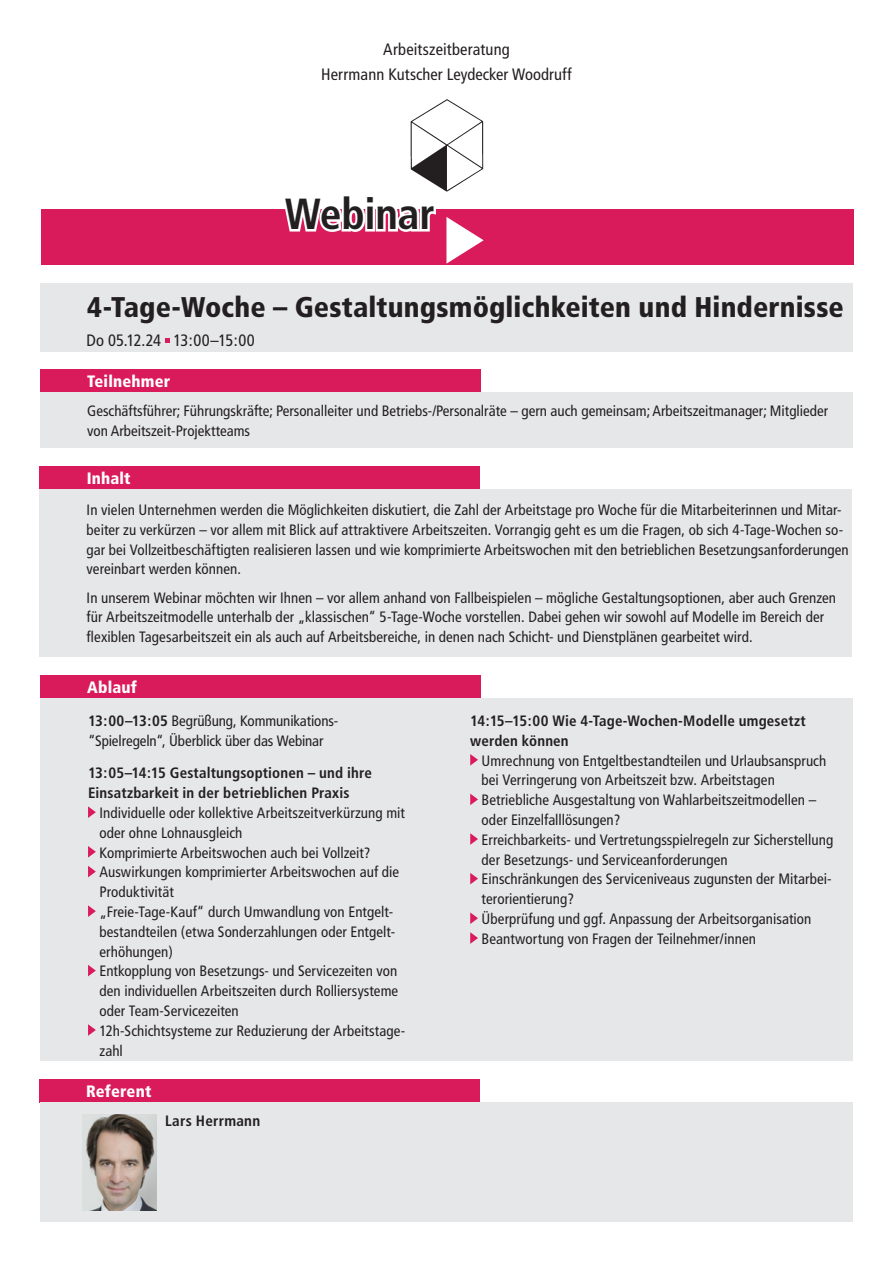
<style>
.page{position:relative;width:893px;height:1263px;background:#fff}
.page>*{position:absolute;margin:0;border:0;box-sizing:border-box;transform-origin:0 0}
.t1{font:700 condensed 43.5px "Frutiger";letter-spacing:-.005em;color:#231f20}
.t2{font:900 condensed 28.5px "Frutiger";letter-spacing:.005em;color:#231f20}
.t3{font:condensed 16.5px/25.5px "Frutiger";letter-spacing:.005em;color:#231f20;text-align:center}
.t4{font:900 condensed 16.5px "Frutiger";letter-spacing:.01em;color:#fff}
.t5{font:condensed 16.5px "Frutiger";letter-spacing:-.015em;color:#231f20}
.t6{font:condensed 15px/19.8px "Frutiger";letter-spacing:.005em;color:#231f20}
.t7{font:700 condensed 15px/19.8px "Frutiger";letter-spacing:.01em;color:#231f20}
.s1{font-weight:700}
</style>
<div class="page">
<div style="left:41px;top:210px;width:812px;height:55px;background:#d91a5b"></div>
<svg style="left:446px;top:217px;width:38px;height:47px"></svg>
<div style="left:40px;top:675px;width:440px;height:23px;background:#d91a5b"></div>
<div style="left:40px;top:699px;width:813px;height:362px;background:#e6e7e9"></div>
<svg style="left:88px;top:806px;width:8px;height:12px"></svg>
<svg style="left:88px;top:846px;width:8px;height:11px"></svg>
<svg style="left:88px;top:866px;width:8px;height:11px"></svg>
<svg style="left:88px;top:905px;width:8px;height:12px"></svg>
<svg style="left:88px;top:965px;width:8px;height:11px"></svg>
<svg style="left:88px;top:1024px;width:8px;height:12px"></svg>
<svg style="left:470px;top:754px;width:8px;height:12px"></svg>
<svg style="left:470px;top:794px;width:8px;height:11px"></svg>
<svg style="left:470px;top:833px;width:8px;height:12px"></svg>
<svg style="left:470px;top:873px;width:8px;height:11px"></svg>
<svg style="left:470px;top:912px;width:8px;height:12px"></svg>
<svg style="left:470px;top:932px;width:8px;height:12px"></svg>
<div style="left:40px;top:466px;width:440px;height:24px;background:#d91a5b"></div>
<div style="left:40px;top:489px;width:812px;height:168px;background:#e6e7e9"></div>
<div style="left:40px;top:283px;width:813px;height:68px;background:#e6e7e9"></div>
<svg style="left:165px;top:338px;width:5px;height:4px"></svg>
<svg style="left:280px;top:209px;width:158px;height:23px"></svg>
<img style="left:410px;top:99px;width:74px;height:92px">
<div style="left:39px;top:1079px;width:440px;height:23px;background:#d91a5b"></div>
<div style="left:40px;top:1102px;width:813px;height:119px;background:#e6e7e9"></div>
<img style="left:82px;top:1114px;width:74px;height:96px">
<div style="left:40px;top:369px;width:440px;height:24px;background:#d91a5b"></div>
<div style="left:40px;top:393px;width:813px;height:55px;background:#e6e7e9"></div>
<p class="t3" style="left:321px;top:37px;width:252px">Arbeitszeitberatung<br>Herrmann Kutscher Leydecker Woodruff</p>
<h1 class="t1" style="left:285px;top:188px;width:152px">Webinar</h1>
<h2 class="t2" style="left:87px;top:290px;width:758px">4-Tage-Woche – Gestaltungsmöglichkeiten und Hindernisse</h2>
<p class="t5" style="left:87px;top:331px;width:170px">Do 05.12.24 13:00–15:00</p>
<p class="t4" style="left:87px;top:372px;width:85px">Teilnehmer</p>
<p class="t6" style="left:87px;top:401px;width:743px">Geschäftsführer; Führungskräfte; Personalleiter und Betriebs-/Personalräte – gern auch gemeinsam; Arbeitszeitmanager; Mitglieder von Arbeitszeit-Projektteams</p>
<p class="t4" style="left:87px;top:468px;width:46px">Inhalt</p>
<p class="t6" style="left:87px;top:500px;width:764px">In vielen Unternehmen werden die Möglichkeiten diskutiert, die Zahl der Arbeitstage pro Woche für die Mitarbeiterinnen und Mitar&shy;beiter zu verkürzen – vor allem mit Blick auf attraktivere Arbeitszeiten. Vorrangig geht es um die Fragen, ob sich 4-Tage-Wochen so&shy;gar bei Vollzeitbeschäftigten realisieren lassen und wie komprimierte Arbeitswochen mit den betrieblichen Besetzungsanforderungen vereinbart werden können.</p>
<p class="t6" style="left:87px;top:588px;width:751px">In unserem Webinar möchten wir Ihnen – vor allem anhand von Fallbeispielen – mögliche Gestaltungsoptionen, aber auch Grenzen für Arbeitszeitmodelle unterhalb der „klassischen“ 5-Tage-Woche vorstellen. Dabei gehen wir sowohl auf Modelle im Bereich der flexiblen Tagesarbeitszeit ein als auch auf Arbeitsbereiche, in denen nach Schicht- und Dienstplänen gearbeitet wird.</p>
<p class="t4" style="left:87px;top:677px;width:51px">Ablauf</p>
<p class="t6" style="left:88px;top:711px;width:252px"><span class="s1">13:00–13:05</span> Begrüßung, Kommunikations-“Spielregeln“, Überblick über das Webinar</p>
<p class="t7" style="left:88px;top:763px;width:285px">13:05–14:15 Gestaltungsoptionen – und ihre<br>Einsatzbarkeit in der betrieblichen Praxis</p>
<p class="t6" style="left:99px;top:803px;width:307px">Individuelle oder kollektive Arbeitszeitverkürzung mit oder ohne Lohnausgleich<br>Komprimierte Arbeitswochen auch bei Vollzeit?<br>Auswirkungen komprimierter Arbeitswochen auf die Produktivität<br>„Freie-Tage-Kauf“ durch Umwandlung von Entgelt&shy;bestandteilen (etwa Sonderzahlungen oder Entgelt&shy;erhöhungen)<br>Entkopplung von Besetzungs- und Servicezeiten von den individuellen Arbeitszeiten durch Rolliersysteme oder Team-Servicezeiten<br>12h-Schichtsysteme zur Reduzierung der Arbeitstage&shy;zahl</p>
<p class="t4" style="left:86px;top:1081px;width:67px">Referent</p>
<p class="t7" style="left:165px;top:1111px;width:97px">Lars Herrmann</p>
<p class="t7" style="left:470px;top:711px;width:337px">14:15–15:00 Wie 4-Tage-Wochen-Modelle umgesetzt werden können</p>
<p class="t6" style="left:482px;top:751px;width:353px">Umrechnung von Entgeltbestandteilen und Urlaubsanspruch bei Verringerung von Arbeitszeit bzw. Arbeitstagen Betriebliche Ausgestaltung von Wahlarbeitszeitmodellen – oder Einzelfalllösungen?<br>Erreichbarkeits- und Vertretungsspielregeln zur Sicherstellung der Besetzungs- und Serviceanforderungen<br>Einschränkungen des Serviceniveaus zugunsten der Mitarbei&shy;terorientierung?<br>Überprüfung und ggf. Anpassung der Arbeitsorganisation Beantwortung von Fragen der Teilnehmer/innen</p>
</div>
